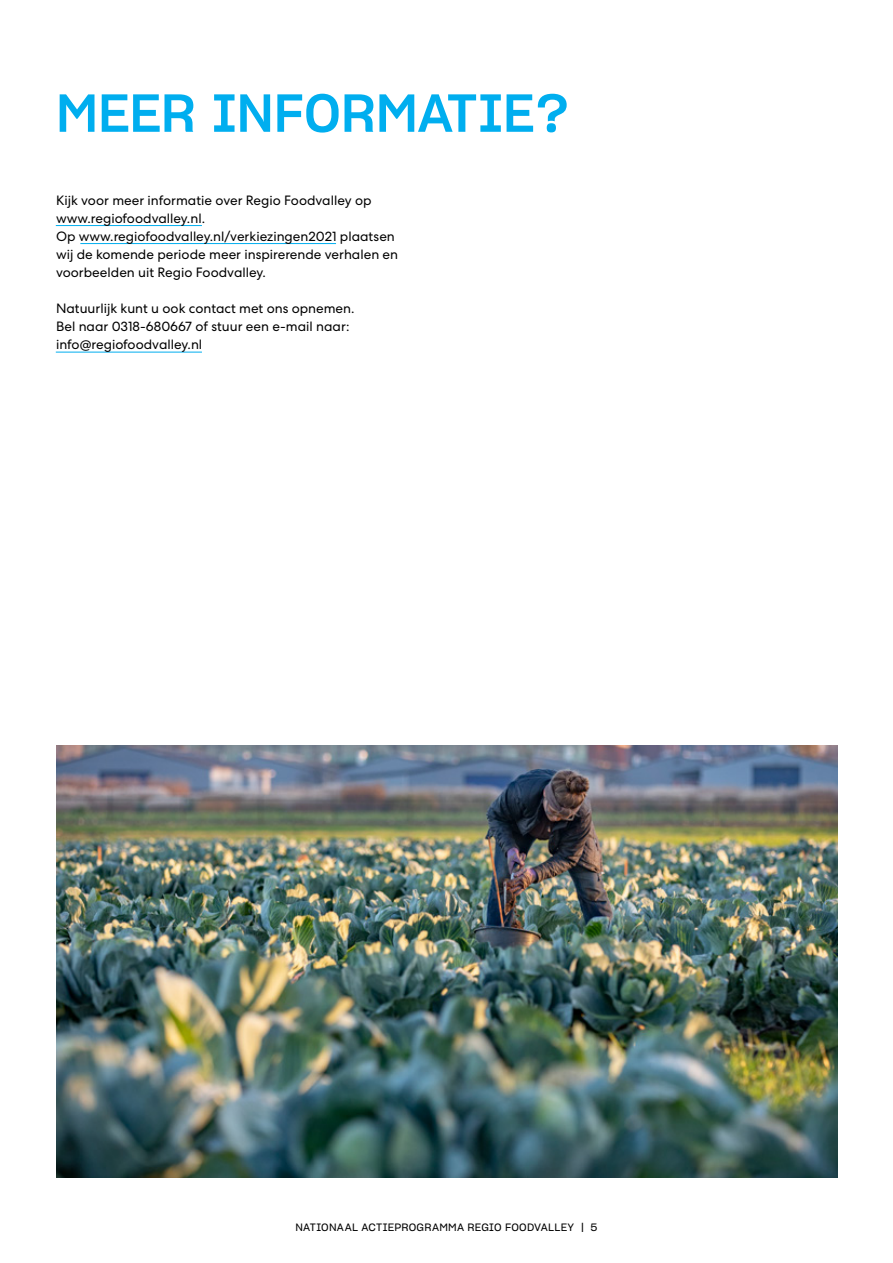
<style>
.page{position:relative;width:893px;height:1263px;background:#fff}
.page>*{position:absolute;margin:0;border:0;box-sizing:border-box;transform-origin:0 0}
.t1{font:52.5px "Sharp Grotesk Medium 20";color:#00aeef}
.t2{font:13.5px/18px "Centra No 2";color:#000}
.t3{font:10.5px "Sharp Grotesk Book 20";letter-spacing:.025em;color:#000}
</style>
<div class="page">
<hr style="left:56px;top:225px;width:146px;height:1px;background:#00aeef">
<hr style="left:80px;top:243px;width:256px;height:1px;background:#00aeef">
<hr style="left:56px;top:352px;width:146px;height:1px;background:#00aeef">
<img style="left:56px;top:745px;width:781px;height:432px">
<h1 class="t1" style="left:56px;top:69px;width:515px">MEER INFORMATIE?</h1>
<p class="t2" style="left:56px;top:191px;width:344px">Kijk voor meer informatie over Regio Foodvalley op www.regiofoodvalley.nl.<br>Op www.regiofoodvalley.nl/verkiezingen2021 plaatsen wij de komende periode meer inspirerende verhalen en voorbeelden uit Regio Foodvalley.</p>
<p class="t2" style="left:56px;top:299px;width:300px">Natuurlijk kunt u ook contact met ons opnemen.<br>Bel naar 0318-680667 of stuur een e-mail naar: info@regiofoodvalley.nl</p>
<p class="t3" style="left:295px;top:1219px;width:304px">NATIONAAL ACTIEPROGRAMMA REGIO FOODVALLEY | 5</p>
</div>
